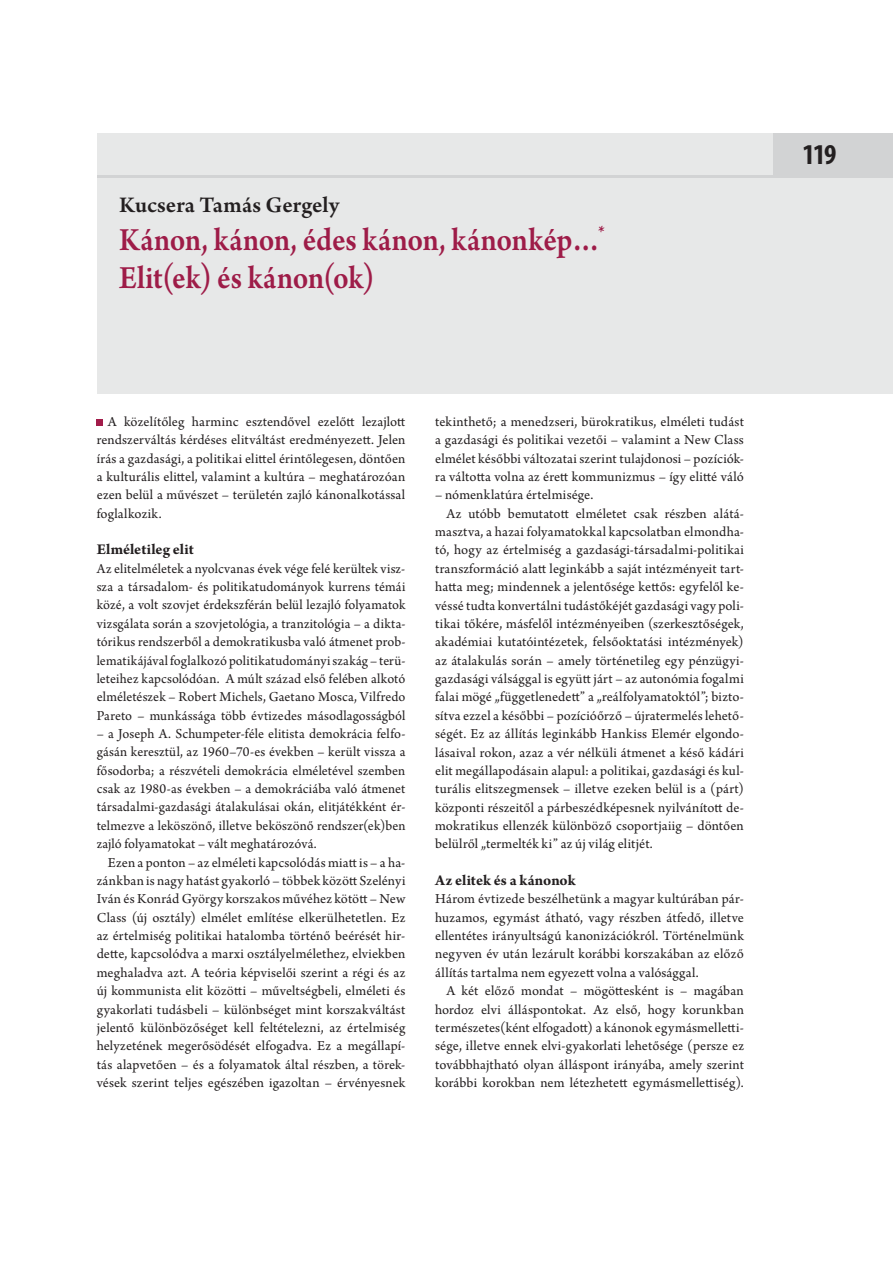
<style>
.page{position:relative;width:893px;height:1263px;background:#fff}
.page>*{position:absolute;margin:0;border:0;box-sizing:border-box;transform-origin:0 0}
.t1{font:600 34.05px/38.1px "Arno Pro";color:#9e1c48;scale:.9 1}
.t2{font:700 condensed 28.8px "Myriad Pro";color:#231f20}
.t3{font:600 23.55px "Arno Pro";color:#231f20}
.t4{font:700 15.75px "Arno Pro";color:#231f20}
.t5{font:14.4px/18.3px "Arno Pro";letter-spacing:.01em;color:#231f20;text-align:justify}
</style>
<div class="page">
<div style="left:97px;top:133px;width:796px;height:260px;background:#e7e8e8"></div>
<div style="left:774px;top:133px;width:119px;height:45px;background:#d2d3d4"></div>
<hr style="left:97px;top:175px;width:677px;height:3px;background:#d2d3d4">
<div style="left:97px;top:419px;width:6px;height:7px;background:#a21c4a"></div>
<h3 class="t3" style="left:119px;top:196px;width:222px">Kucsera Tamás Gergely</h3>
<h1 class="t1" style="left:119px;top:224px;width:541px">Kánon, kánon, édes kánon, kánonkép…<sup>*<br></sup>Elit(ek) és kánon(ok)</h1>
<p class="t5" style="left:97px;top:413px;width:310px;text-indent:11px">A közelítőleg harminc esztendővel ezelőtt lezajlott rendszerváltás kérdéses elitváltást eredményezett. Jelen írás a gazdasági, a politikai elittel érintőlegesen, döntően a kulturális elittel, valamint a kultúra – meghatározóan ezen belül a művészet – területén zajló kánonalkotással foglalkozik.</p>
<p class="t4" style="left:97px;top:540px;width:99px">Elméletileg elit</p>
<p class="t5" style="left:97px;top:560px;width:310px">Az elitelméletek a nyolcvanas évek vége felé kerültek visz&shy;sza a társadalom- és politikatudományok kurrens témái közé, a volt szovjet érdekszférán belül lezajló folyamatok vizsgálata során a szovjetológia, a tranzitológia – a dikta&shy;tórikus rendszerből a demokratikusba való átmenet prob&shy;lematikájával foglalkozó politikatudományi szakág – terü&shy;leteihez kapcsolódóan. A múlt század első felében alkotó elméletészek – Robert Michels, Gaetano Mosca, Vilfredo Pareto – munkássága több évtizedes másodlagosságból</p>
<p class="t5" style="left:97px;top:726px;width:310px">– a Joseph A. Schumpeter-féle elitista demokrácia felfo&shy;gásán keresztül, az 1960–70-es években – került vissza a fősodorba; a részvételi demokrácia elméletével szemben csak az 1980-as években – a demokráciába való átmenet társadalmi-gazdasági átalakulásai okán, elitjátékként ér&shy;telmezve a leköszönő, illetve beköszönő rendszer(ek)ben zajló folyamatokat – vált meghatározóvá.</p>
<p class="t5" style="left:97px;top:854px;width:310px;text-indent:11px">Ezen a ponton – az elméleti kapcsolódás miatt is – a ha&shy;zánkban is nagy hatást gyakorló – többek között Szelényi Iván és Konrád György korszakos művéhez kötött – New Class (új osztály) elmélet említése elkerülhetetlen. Ez az értelmiség politikai hatalomba történő beérését hir&shy;dette, kapcsolódva a marxi osztályelmélethez, elviekben meghaladva azt. A teória képviselői szerint a régi és az új kommunista elit közötti – műveltségbeli, elméleti és gyakorlati tudásbeli – különbséget mint korszakváltást jelentő különbözőséget kell feltételezni, az értelmiség helyzetének megerősödését elfogadva. Ez a megállapí&shy;tás alapvetően – és a folyamatok által részben, a törek&shy;vések szerint teljes egészében igazoltan – érvényesnek</p>
<p class="t5" style="left:435px;top:414px;width:310px">tekinthető; a menedzseri, bürokratikus, elméleti tudást a gazdasági és politikai vezetői – valamint a New Class elmélet későbbi változatai szerint tulajdonosi – pozíciók&shy;ra váltotta volna az érett kommunizmus – így elitté váló</p>
<p class="t5" style="left:435px;top:487px;width:160px">– nómenklatúra értelmisége.</p>
<p class="t5" style="left:446px;top:505px;width:299px">Az utóbb bemutatott elméletet csak részben alátá-</p>
<p class="t5" style="left:435px;top:524px;width:310px">masztva, a hazai folyamatokkal kapcsolatban elmondha-</p>
<p class="t5" style="left:435px;top:542px;width:310px">tó, hogy az értelmiség a gazdasági-társadalmi-politikai</p>
<p class="t5" style="left:435px;top:560px;width:310px">transzformáció alatt leginkább a saját intézményeit tart-</p>
<p class="t5" style="left:435px;top:579px;width:310px">hatta meg; mindennek a jelentősége kettős: egyfelől ke-</p>
<p class="t5" style="left:435px;top:597px;width:310px">véssé tudta konvertálni tudástőkéjét gazdasági vagy poli-</p>
<p class="t5" style="left:435px;top:616px;width:310px">tikai tőkére, másfelől intézményeiben (szerkesztőségek,</p>
<p class="t5" style="left:435px;top:634px;width:310px">akadémiai kutatóintézetek, felsőoktatási intézmények)</p>
<p class="t5" style="left:435px;top:652px;width:310px">az átalakulás során – amely történetileg egy pénzügyi-</p>
<p class="t5" style="left:435px;top:671px;width:310px">gazdasági válsággal is együtt járt – az autonómia fogalmi</p>
<p class="t5" style="left:435px;top:689px;width:310px">falai mögé „függetlenedett” a „reálfolyamatoktól”; bizto-</p>
<p class="t5" style="left:435px;top:707px;width:310px">sítva ezzel a későbbi – pozícióőrző – újratermelés lehető-</p>
<p class="t5" style="left:435px;top:726px;width:310px">ségét. Ez az állítás leginkább Hankiss Elemér elgondo-</p>
<p class="t5" style="left:435px;top:744px;width:310px">lásaival rokon, azaz a vér nélküli átmenet a késő kádári</p>
<p class="t5" style="left:435px;top:763px;width:310px">elit megállapodásain alapul: a politikai, gazdasági és kul-</p>
<p class="t5" style="left:435px;top:781px;width:310px">turális elitszegmensek – illetve ezeken belül is a (párt)</p>
<p class="t5" style="left:435px;top:799px;width:310px">központi részeitől a párbeszédképesnek nyilvánított de-</p>
<p class="t5" style="left:435px;top:818px;width:310px">mokratikus ellenzék különböző csoportjaiig – döntően</p>
<p class="t5" style="left:435px;top:836px;width:219px">belülről „termelték ki” az új világ elitjét.</p>
<p class="t4" style="left:435px;top:870px;width:142px">Az elitek és a kánonok</p>
<p class="t5" style="left:435px;top:891px;width:310px">Három évtizede beszélhetünk a magyar kultúrában pár&shy;huzamos, egymást átható, vagy részben átfedő, illetve ellentétes irányultságú kanonizációkról. Történelmünk negyven év után lezárult korábbi korszakában az előző állítás tartalma nem egyezett volna a valósággal.</p>
<p class="t5" style="left:435px;top:983px;width:310px;text-indent:11px">A két előző mondat – mögöttesként is – magában hordoz elvi álláspontokat. Az első, hogy korunkban természetes(ként elfogadott) a kánonok egymásmelletti&shy;sége, illetve ennek elvi-gyakorlati lehetősége (persze ez továbbhajtható olyan álláspont irányába, amely szerint korábbi korokban nem létezhetett egymásmellettiség).</p>
<h2 class="t2" style="left:802px;top:137px;width:35px">119</h2>
</div>
